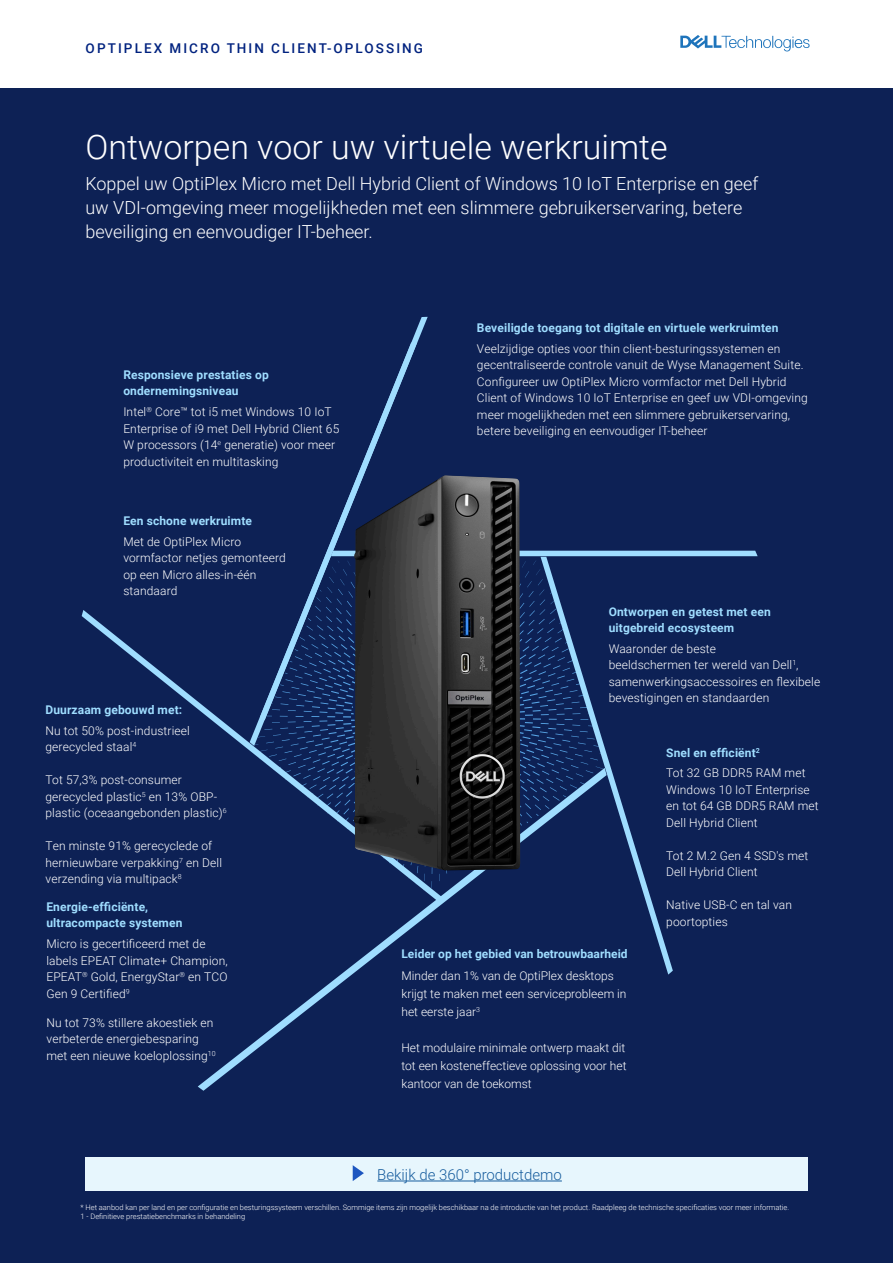
<style>
.page{position:relative;width:893px;height:1263px;background:#fff}
.page>*{position:absolute;margin:0;border:0;box-sizing:border-box;transform-origin:0 0}
.t1{font:300 33.9px "Roboto";color:#fff}
.t2{font:300 18px/24px "Roboto";color:#fff}
.t3{font:300 15px "Roboto";color:#175d9e}
.t4{font:500 13.5px "Roboto";letter-spacing:.155em;color:#00227f}
.t5{font:300 12px/16.5px "Roboto";letter-spacing:.01em;color:#fff}
.t6{font:700 12px/16.5px "Roboto";letter-spacing:.01em;color:#9fddff}
.t7{font:300 7.5px "Roboto";color:#fff}
</style>
<div class="page">
<div style="left:0;top:89px;width:893px;height:1174px;background:#0d2155"></div>
<svg style="left:680px;top:35px;width:130px;height:16px"></svg>
<svg style="left:198px;top:892px;width:259px;height:199px"></svg>
<svg style="left:643px;top:892px;width:30px;height:82px"></svg>
<svg style="left:444px;top:551px;width:314px;height:341px"></svg>
<svg style="left:303px;top:342px;width:114px;height:268px"></svg>
<svg style="left:82px;top:610px;width:361px;height:291px"></svg>
<img style="left:354px;top:475px;width:167px;height:395px">
<div style="left:85px;top:1157px;width:723px;height:33px;background:#e7f6fd"></div>
<hr style="left:377px;top:1180px;width:185px;height:1px;background:#175d9e">
<svg style="left:353px;top:1165px;width:11px;height:16px"></svg>
<p class="t4" style="left:86px;top:39px;width:339px">OPTIPLEX MICRO THIN CLIENT-OPLOSSING</p>
<p class="t1" style="left:85px;top:123px;width:584px">Ontworpen voor uw virtuele werkruimte</p>
<p class="t2" style="left:85px;top:171px;width:675px">Koppel uw OptiPlex Micro met Dell Hybrid Client of Windows 10 IoT Enterprise en geef uw VDI-omgeving meer mogelijkheden met een slimmere gebruikerservaring, betere beveiliging en eenvoudiger IT-beheer.</p>
<p class="t6" style="left:123px;top:366px;width:147px">Responsieve prestaties op ondernemingsniveau</p>
<p class="t5" style="left:123px;top:403px;width:217px">Intel<sup>®</sup> Core™ tot i5 met Windows 10 IoT Enterprise of i9 met Dell Hybrid Client 65<br>W processors (14<sup>e</sup> generatie) voor meer productiviteit en multitasking</p>
<p class="t6" style="left:123px;top:512px;width:130px">Een schone werkruimte</p>
<p class="t5" style="left:123px;top:533px;width:164px">Met de OptiPlex Micro vormfactor netjes gemonteerd op een Micro alles-in-één standaard</p>
<p class="t6" style="left:45px;top:701px;width:138px">Duurzaam gebouwd met:</p>
<p class="t5" style="left:45px;top:722px;width:146px">Nu tot 50% post-industrieel gerecycled staal<sup>4</sup></p>
<p class="t5" style="left:45px;top:771px;width:183px">Tot 57,3% post-consumer gerecycled plastic<sup>5</sup> en 13% OBP&shy;plastic (oceaangebonden plastic)<sup>6</sup></p>
<p class="t5" style="left:45px;top:837px;width:178px">Ten minste 91% gerecyclede of hernieuwbare verpakking<sup>7</sup> en Dell verzending via multipack<sup>8</sup></p>
<p class="t6" style="left:46px;top:898px;width:138px">Energie-efficiënte, ultracompacte systemen</p>
<p class="t5" style="left:46px;top:935px;width:183px">Micro is gecertificeerd met de labels EPEAT Climate+ Champion,<br>EPEAT<sup>®</sup> Gold, EnergyStar<sup>®</sup> en TCO<br>Gen 9 Certified<sup>9</sup></p>
<p class="t5" style="left:46px;top:1014px;width:171px">Nu tot 73% stillere akoestiek en verbeterde energiebesparing met een nieuwe koeloplossing<sup>10</sup></p>
<p class="t6" style="left:477px;top:319px;width:303px">Beveiligde toegang tot digitale en virtuele werkruimten</p>
<p class="t5" style="left:477px;top:340px;width:332px">Veelzijdige opties voor thin client-besturingssystemen en gecentraliseerde controle vanuit de Wyse Management Suite.<br>Configureer uw OptiPlex Micro vormfactor met Dell Hybrid Client of Windows 10 IoT Enterprise en geef uw VDI-omgeving meer mogelijkheden met een slimmere gebruikerservaring, betere beveiliging en eenvoudiger IT-beheer</p>
<p class="t6" style="left:609px;top:603px;width:164px">Ontworpen en getest met een uitgebreid ecosysteem</p>
<p class="t5" style="left:609px;top:640px;width:213px">Waaronder de beste<br>beeldschermen ter wereld van Dell<sup>1</sup>, samenwerkingsaccessoires en flexibele bevestigingen en standaarden</p>
<p class="t6" style="left:401px;top:945px;width:228px">Leider op het gebied van betrouwbaarheid</p>
<p class="t5" style="left:401px;top:966px;width:227px;line-height:18px">Minder dan 1% van de OptiPlex desktops krijgt te maken met een serviceprobleem in het eerste jaar<sup>3</sup></p>
<p class="t5" style="left:401px;top:1038px;width:227px;line-height:18px;text-align:justify">Het modulaire minimale ontwerp maakt dit tot een kosteneffectieve oplossing voor het kantoor van de toekomst</p>
<p class="t6" style="left:666px;top:744px;width:95px">Snel en efficiënt<sup>2</sup></p>
<p class="t5" style="left:666px;top:764px;width:154px">Tot 32 GB DDR5 RAM met<br>Windows 10 IoT Enterprise en tot 64 GB DDR5 RAM met<br>Dell Hybrid Client</p>
<p class="t5" style="left:666px;top:847px;width:144px">Tot 2 M.2 Gen 4 SSD's met<br>Dell Hybrid Client</p>
<p class="t5" style="left:666px;top:896px;width:127px">Native USB-C en tal van poortopties</p>
<p class="t3" style="left:377px;top:1164px;width:186px">Bekijk de 360° productdemo</p>
<p class="t7" style="left:80px;top:1202px;width:710px">* Het aanbod kan per land en per configuratie en besturingssysteem verschillen. Sommige items zijn mogelijk beschikbaar na de introductie van het product. Raadpleeg de technische specificaties voor meer informatie.</p>
<p class="t7" style="left:80px;top:1211px;width:166px">1 - Definitieve prestatiebenchmarks in behandeling</p>
</div>
